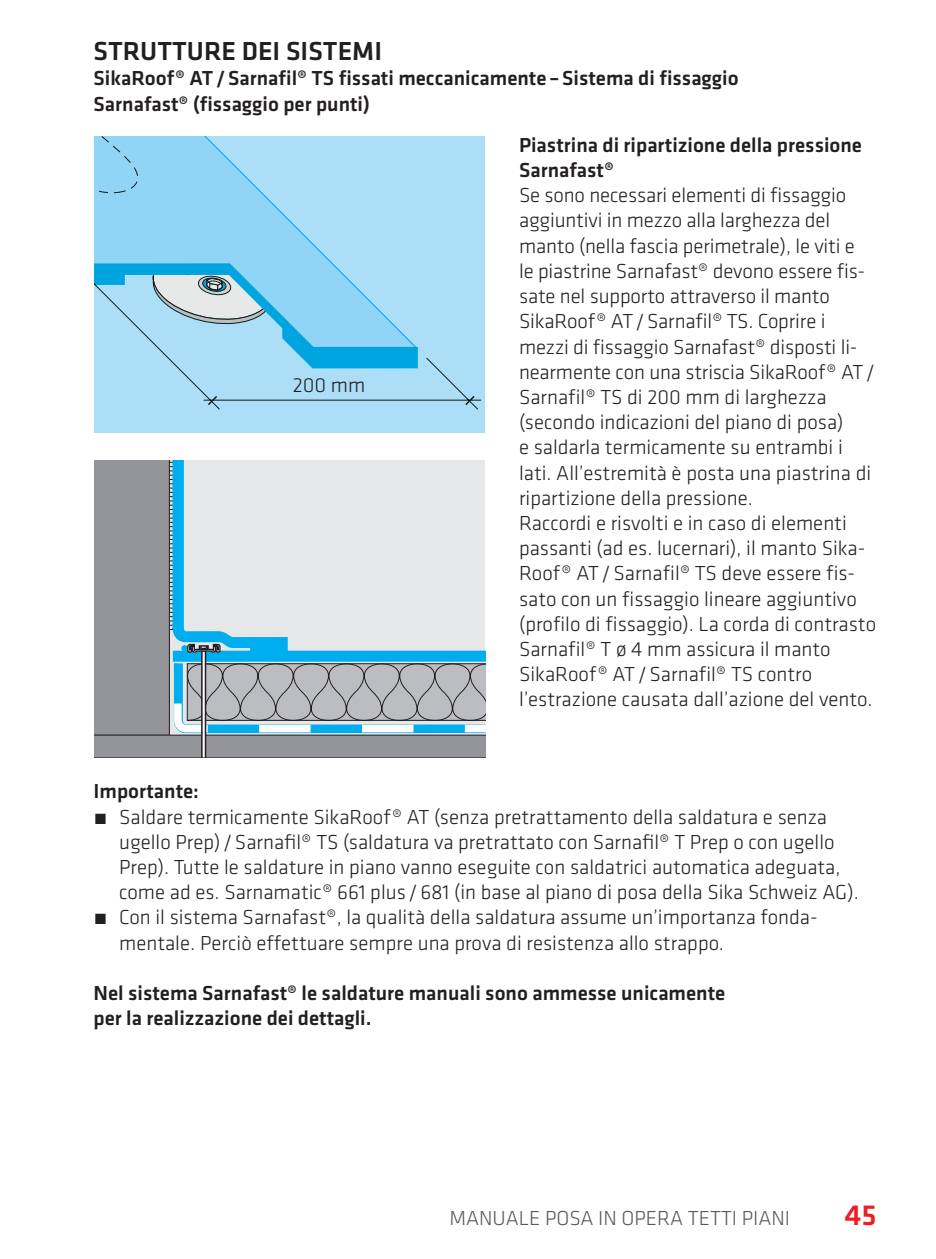
<style>
.page{position:relative;width:936px;height:1259px;background:#fff}
.page>*{position:absolute;margin:0;border:0;box-sizing:border-box;transform-origin:0 0}
.t1{font:500 30px "Klavika";color:#ee1d23}
.t2{font:500 27px "Klavika";color:#231f20}
.t3{font:300 21px/25.2px "Klavika";color:#231f20}
.t4{font:500 21px/25.2px "Klavika";color:#231f20}
.t5{font:300 21px "Klavika";color:#57585a}
</style>
<div class="page">
<div style="left:94px;top:137px;width:391px;height:296px;background:#acdef7"></div>
<svg style="left:94px;top:137px;width:251px;height:138px"></svg>
<svg style="left:94px;top:275px;width:387px;height:135px"></svg>
<svg style="left:206px;top:394px;width:270px;height:13px"></svg>
<div style="left:94px;top:137px;width:45px;height:57px;background:#90d5f5"></div>
<svg style="left:312px;top:348px;width:2px;height:19px"></svg>
<svg style="left:145px;top:215px;width:134px;height:112px;background:#91cde6"></svg>
<svg style="left:94px;top:461px;width:391px;height:296px;background:#b6c3ca"></svg>
<p class="t2" style="left:94px;top:33px;width:290px">STRUTTURE DEI SISTEMI</p>
<p class="t4" style="left:94px;top:65px;width:646px">SikaRoof® AT/Sarnafil® TS fissati meccanicamente –Sistema di fissaggio<br>Sarnafast® (fissaggio per punti)</p>
<p class="t3" style="left:293px;top:373px;width:74px">200 mm</p>
<p class="t4" style="left:519px;top:132px;width:344px">Piastrina di ripartizione della pressione<br>Sarnafast®</p>
<p class="t3" style="left:519px;top:182px;width:358px">Se sono necessari elementi di fissaggio aggiuntivi in mezzo alla larghezza del manto (nella fascia perimetrale), le viti e<br>le piastrine Sarnafast® devono essere fis&shy;sate nel supporto attraverso il manto SikaRoof® AT/Sarnafil® TS. Coprire i mezzi di fissaggio Sarnafast® disposti li&shy;nearmente con una striscia SikaRoof® AT/ Sarnafil® TS di 200 mm di larghezza (secondo indicazioni del piano di posa)<br>e saldarla termicamente su entrambi i lati. All’estremità è posta una piastrina di ripartizione della pressione.<br>Raccordi e risvolti e in caso di elementi passanti (ad es. lucernari), il manto Sika-Roof® AT/Sarnafil® TS deve essere fis&shy;sato con un fissaggio lineare aggiuntivo (profilo di fissaggio). La corda di contrasto Sarnafil® T ø 4 mm assicura il manto SikaRoof® AT/Sarnafil® TS contro l’estrazione causata dall’azione del vento.</p>
<p class="t4" style="left:94px;top:778px;width:107px">Importante:</p>
<p class="t3" style="left:119px;top:804px;width:741px;text-indent:-26px">• Saldare termicamente SikaRoof® AT (senza pretrattamento della saldatura e senza ugello Prep) /Sarnafil® TS (saldatura va pretrattato con Sarnafil® T Prep o con ugello Prep). Tutte le saldature in piano vanno eseguite con saldatrici automatica adeguata, come ad es. Sarnamatic® 661 plus /681 (in base al piano di posa della Sika Schweiz AG).</p>
<p class="t3" style="left:119px;top:904px;width:700px;text-indent:-26px">• Con il sistema Sarnafast®, la qualità della saldatura assume un’importanza fonda&shy;mentale. Perciò effettuare sempre una prova di resistenza allo strappo.</p>
<p class="t4" style="left:94px;top:980px;width:633px">Nel sistema Sarnafast® le saldature manuali sono ammesse unicamente per la realizzazione dei dettagli.</p>
<p class="t5" style="left:449px;top:1205px;width:342px">MANUALE POSA IN OPERA TETTI PIANI</p>
<h1 class="t1" style="left:844px;top:1194px;width:34px">45</h1>
</div>
